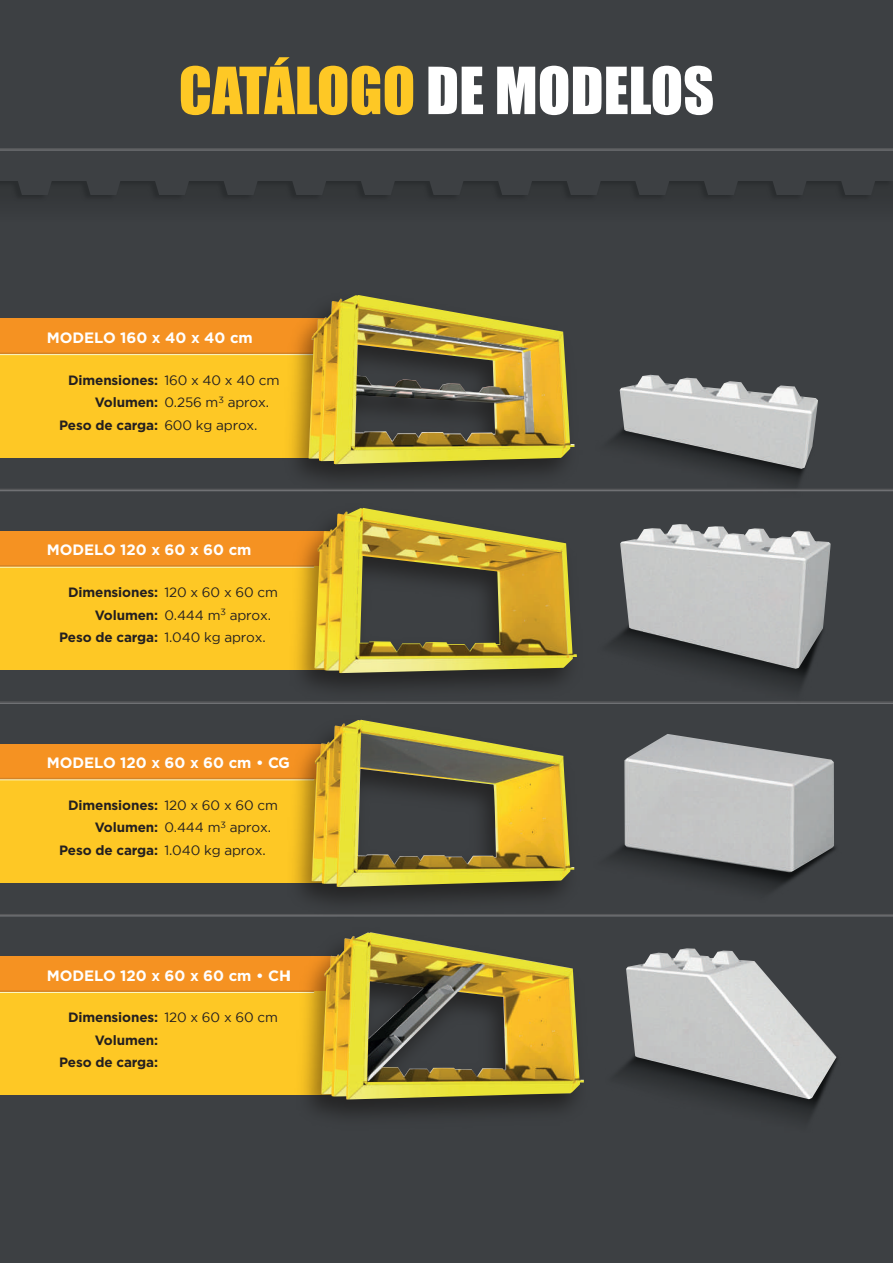
<style>
.page{position:relative;width:893px;height:1263px;background:#3d4043}
.page>*{position:absolute;margin:0;border:0;box-sizing:border-box;transform-origin:0 0}
.t1{font:60px "Impact";color:#fff}
.t2{font:700 15px "Gotham";color:#fff}
.t3{font:700 13.5px "Gotham";letter-spacing:-.01em;color:#231f20}
.t4{font:13.5px "Gotham";letter-spacing:-.01em;color:#231f20}
.s1{color:#fec825}
.s2{font-weight:400}
.s3{font-weight:700}
</style>
<div class="page">
<svg style="left:16px;top:181px;width:38px;height:14px"></svg>
<svg style="left:84px;top:181px;width:39px;height:14px"></svg>
<svg style="left:153px;top:181px;width:38px;height:14px"></svg>
<svg style="left:222px;top:181px;width:38px;height:14px"></svg>
<svg style="left:290px;top:181px;width:38px;height:14px"></svg>
<svg style="left:359px;top:181px;width:38px;height:14px"></svg>
<svg style="left:427px;top:181px;width:39px;height:14px"></svg>
<svg style="left:496px;top:181px;width:38px;height:14px"></svg>
<svg style="left:565px;top:181px;width:38px;height:14px"></svg>
<svg style="left:633px;top:181px;width:38px;height:14px"></svg>
<svg style="left:702px;top:181px;width:38px;height:14px"></svg>
<svg style="left:770px;top:181px;width:39px;height:14px"></svg>
<svg style="left:839px;top:181px;width:38px;height:14px"></svg>
<hr style="left:0;top:149px;width:893px;height:2px;background:#76787b">
<hr style="left:0;top:148px;width:893px;height:2px;background:#57585a">
<img style="left:591px;top:374px;width:274px;height:118px">
<img style="left:620px;top:375px;width:198px;height:94px">
<div style="left:0;top:319px;width:344px;height:138px;background:#fec825"></div>
<div style="left:0;top:319px;width:344px;height:34px;background:#f59222"></div>
<hr style="left:0;top:354px;width:314px;height:1px;background:#fbf8c2">
<hr style="left:0;top:353px;width:314px;height:1px;background:#d58326">
<div style="left:0;top:531px;width:344px;height:139px;background:#fec825"></div>
<div style="left:0;top:531px;width:344px;height:35px;background:#f59222"></div>
<hr style="left:0;top:566px;width:314px;height:2px;background:#fbf8c2">
<hr style="left:0;top:565px;width:314px;height:2px;background:#d58326">
<div style="left:0;top:744px;width:344px;height:138px;background:#fec825"></div>
<div style="left:0;top:744px;width:344px;height:34px;background:#f59222"></div>
<hr style="left:0;top:779px;width:314px;height:1px;background:#fbf8c2">
<hr style="left:0;top:778px;width:314px;height:1px;background:#d58326">
<div style="left:0;top:957px;width:344px;height:138px;background:#fec825"></div>
<div style="left:0;top:957px;width:344px;height:34px;background:#f59222"></div>
<hr style="left:0;top:991px;width:314px;height:2px;background:#fbf8c2">
<hr style="left:0;top:990px;width:314px;height:2px;background:#d58326">
<hr style="left:0;top:702px;width:893px;height:2px;background:#76787b">
<hr style="left:0;top:701px;width:893px;height:2px;background:#57585a">
<hr style="left:0;top:915px;width:893px;height:1px;background:#76787b">
<hr style="left:0;top:914px;width:893px;height:1px;background:#57585a">
<img style="left:276px;top:318px;width:315px;height:174px">
<img style="left:309px;top:295px;width:265px;height:169px">
<hr style="left:0;top:490px;width:893px;height:1px;background:#76787b">
<hr style="left:0;top:489px;width:893px;height:1px;background:#57585a">
<img style="left:282px;top:536px;width:264px;height:153px">
<img style="left:314px;top:508px;width:254px;height:165px">
<img style="left:546px;top:567px;width:264px;height:121px">
<img style="left:620px;top:524px;width:211px;height:145px">
<img style="left:591px;top:845px;width:298px;height:72px">
<img style="left:624px;top:734px;width:210px;height:138px">
<img style="left:279px;top:719px;width:312px;height:198px">
<img style="left:312px;top:720px;width:262px;height:167px">
<img style="left:618px;top:1057px;width:220px;height:63px">
<img style="left:626px;top:948px;width:210px;height:151px">
<img style="left:289px;top:956px;width:284px;height:160px">
<img style="left:321px;top:932px;width:263px;height:167px">
<h1 class="t1" style="left:179px;top:44px;width:537px"><span class="s1">CATÁLOGO</span> DE MODELOS</h1>
<p class="t2" style="left:47px;top:329px;width:208px">MODELO 160 x 40 x 40 cm</p>
<p class="t3" style="left:68px;top:372px;width:213px">Dimensiones: <span class="s2">160 x 40 x 40 cm</span></p>
<p class="t4" style="left:95px;top:395px;width:176px"><span class="s3">Volumen:</span> 0.256 m<sup>3</sup> aprox.</p>
<p class="t3" style="left:59px;top:417px;width:200px">Peso de carga: <span class="s2">600 kg aprox.</span></p>
<p class="t2" style="left:47px;top:541px;width:206px">MODELO 120 x 60 x 60 cm</p>
<p class="t3" style="left:68px;top:584px;width:211px">Dimensiones: <span class="s2">120 x 60 x 60 cm</span></p>
<p class="t4" style="left:95px;top:607px;width:178px"><span class="s3">Volumen:</span> 0.444 m<sup>3</sup> aprox.</p>
<p class="t4" style="left:59px;top:630px;width:208px"><span class="s3">Peso de carga:</span> 1.040 kg aprox.</p>
<p class="t2" style="left:47px;top:754px;width:245px">MODELO 120 x 60 x 60 cm • CG</p>
<p class="t3" style="left:68px;top:797px;width:211px">Dimensiones: <span class="s2">120 x 60 x 60 cm</span></p>
<p class="t4" style="left:95px;top:820px;width:178px"><span class="s3">Volumen:</span> 0.444 m<sup>3</sup> aprox.</p>
<p class="t4" style="left:59px;top:842px;width:208px"><span class="s3">Peso de carga:</span> 1.040 kg aprox.</p>
<p class="t2" style="left:47px;top:967px;width:245px">MODELO 120 x 60 x 60 cm • CH</p>
<p class="t3" style="left:68px;top:1010px;width:211px">Dimensiones: <span class="s2">120 x 60 x 60 cm</span></p>
<p class="t3" style="left:95px;top:1032px;width:65px">Volumen:</p>
<p class="t3" style="left:59px;top:1055px;width:101px">Peso de carga:</p>
</div>
